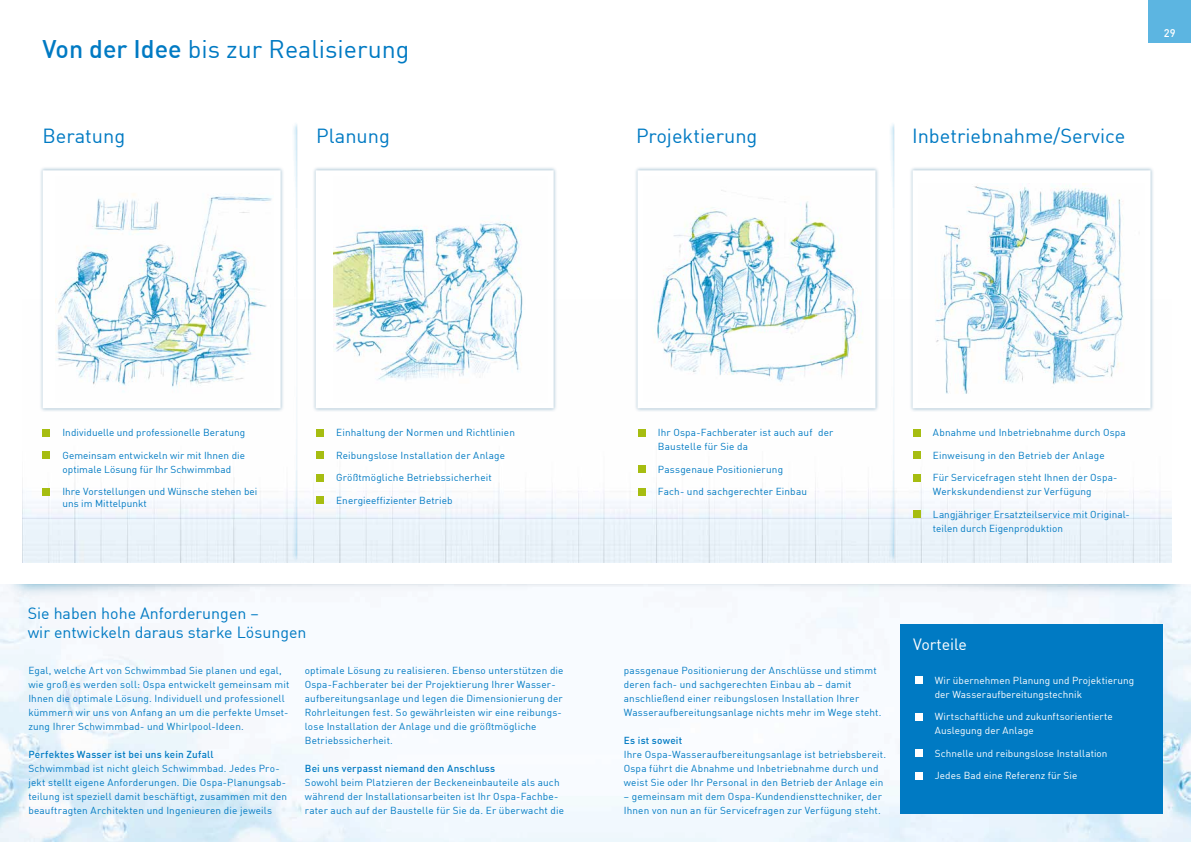
<style>
.page{position:relative;width:1191px;height:842px;background:#fff}
.page>*{position:absolute;margin:0;border:0;box-sizing:border-box;transform-origin:0 0}
.t1{font:25px "DIN";color:#007ac3}
.t2{font:20px "DIN";color:#007ac3}
.t3{font:16px/19px "DIN";color:#007ac3}
.t4{font:16px "DIN";color:#fff}
.t5{font:500 11px "DIN";color:#fff}
.t6{font:10px/14px "DIN";letter-spacing:.015em;color:#007ac3}
.t7{font:10px/14px "DIN";letter-spacing:.005em;color:#fff}
.t8{font:500 10px "DIN";letter-spacing:.02em;color:#007ac3}
.s1{font-weight:500}
</style>
<div class="page">
<img style="left:0;top:673px;width:1191px;height:169px">
<img style="left:0;top:584px;width:1191px;height:89px">
<img style="left:23px;top:429px;width:572px;height:133px">
<img style="left:595px;top:429px;width:576px;height:133px">
<img style="left:889px;top:124px;width:10px;height:439px">
<img style="left:293px;top:124px;width:10px;height:439px">
<div style="left:39px;top:167px;width:245px;height:245px;background:#005281;opacity:.35"></div>
<div style="left:45px;top:173px;width:233px;height:232px;background:#fff"></div>
<img style="left:55px;top:193px;width:217px;height:199px">
<div style="left:312px;top:167px;width:245px;height:245px;background:#005281;opacity:.35"></div>
<div style="left:318px;top:173px;width:233px;height:232px;background:#fff"></div>
<img style="left:333px;top:221px;width:190px;height:160px">
<div style="left:634px;top:167px;width:245px;height:245px;background:#005281;opacity:.35"></div>
<div style="left:637px;top:170px;width:238px;height:238px;background:#fff"></div>
<div style="left:909px;top:167px;width:245px;height:245px;background:#005281;opacity:.35"></div>
<div style="left:915px;top:173px;width:232px;height:232px;background:#fff"></div>
<img style="left:935px;top:184px;width:189px;height:210px">
<img style="left:644px;top:177px;width:225px;height:225px">
<div style="left:43px;top:429px;width:7px;height:7px;background:#a6bd11"></div>
<div style="left:43px;top:452px;width:7px;height:7px;background:#a6bd11"></div>
<div style="left:43px;top:488px;width:7px;height:7px;background:#a6bd11"></div>
<div style="left:316px;top:429px;width:7px;height:7px;background:#a6bd11"></div>
<div style="left:316px;top:452px;width:7px;height:7px;background:#a6bd11"></div>
<div style="left:316px;top:474px;width:7px;height:7px;background:#a6bd11"></div>
<div style="left:316px;top:497px;width:7px;height:7px;background:#a6bd11"></div>
<div style="left:638px;top:429px;width:7px;height:7px;background:#a6bd11"></div>
<div style="left:638px;top:466px;width:7px;height:7px;background:#a6bd11"></div>
<div style="left:638px;top:488px;width:7px;height:7px;background:#a6bd11"></div>
<div style="left:913px;top:429px;width:7px;height:7px;background:#a6bd11"></div>
<div style="left:913px;top:452px;width:7px;height:7px;background:#a6bd11"></div>
<div style="left:913px;top:474px;width:7px;height:7px;background:#a6bd11"></div>
<div style="left:913px;top:511px;width:7px;height:7px;background:#a6bd11"></div>
<div style="left:1148px;top:0;width:43px;height:43px;background:#5cb5e1"></div>
<div style="left:900px;top:625px;width:262px;height:189px;background:#007ac3"></div>
<div style="left:915px;top:676px;width:7px;height:7px;background:#fff"></div>
<div style="left:915px;top:713px;width:7px;height:7px;background:#fff"></div>
<div style="left:915px;top:749px;width:7px;height:8px;background:#fff"></div>
<div style="left:915px;top:772px;width:7px;height:7px;background:#fff"></div>
<h1 class="t1" style="left:43px;top:33px;width:368px"><span class="s1">Von der Idee</span> bis zur Realisierung</h1>
<h2 class="t2" style="left:43px;top:123px;width:84px">Beratung</h2>
<h2 class="t2" style="left:316px;top:123px;width:75px">Planung</h2>
<h2 class="t2" style="left:636px;top:123px;width:123px">Projektierung</h2>
<h2 class="t2" style="left:912px;top:123px;width:215px">Inbetriebnahme/Service</h2>
<p class="t5" style="left:1163px;top:25px;width:13px">29</p>
<p class="t6" style="left:62px;top:426px;width:184px">Individuelle und professionelle Beratung</p>
<p class="t6" style="left:62px;top:448px;width:184px">Gemeinsam entwickeln wir mit Ihnen die optimale Lösung für Ihr Schwimmbad</p>
<p class="t6" style="left:62px;top:486px;width:196px;line-height:12px">Ihre Vorstellungen und Wünsche stehen bei uns im Mittelpunkt</p>
<p class="t6" style="left:336px;top:426px;width:180px">Einhaltung der Normen und Richtlinien</p>
<p class="t6" style="left:336px;top:448px;width:170px">Reibungslose Installation der Anlage</p>
<p class="t6" style="left:336px;top:471px;width:157px">Größtmögliche Betriebssicherheit</p>
<p class="t6" style="left:336px;top:493px;width:118px">Energieeffizienter Betrieb</p>
<h3 class="t3" style="left:28px;top:603px;width:280px">Sie haben hohe Anforderungen –<br>wir entwickeln daraus starke Lösungen</h3>
<p class="t6" style="left:28px;top:663px;width:263px">Egal, welche Art von Schwimmbad Sie planen und egal, wie groß es werden soll: Ospa entwickelt gemeinsam mit Ihnen die optimale Lösung. Individuell und professionell kümmern wir uns von Anfang an um die perfekte Umset&shy;zung Ihrer Schwimmbad- und Whirlpool-Ideen.</p>
<p class="t8" style="left:28px;top:748px;width:187px">Perfektes Wasser ist bei uns kein Zufall</p>
<p class="t6" style="left:28px;top:761px;width:260px">Schwimmbad ist nicht gleich Schwimmbad. Jedes Pro&shy;jekt stellt eigene Anforderungen. Die Ospa-Planungsab&shy;teilung ist speziell damit beschäftigt, zusammen mit den beauftragten Architekten und Ingenieuren die jeweils</p>
<p class="t6" style="left:305px;top:663px;width:260px">optimale Lösung zu realisieren. Ebenso unterstützen die Ospa-Fachberater bei der Projektierung Ihrer Wasser&shy;aufbereitungsanlage und legen die Dimensionierung der Rohrleitungen fest. So gewährleisten wir eine reibungs&shy;lose Installation der Anlage und die größtmögliche Betriebssicherheit.</p>
<p class="t8" style="left:305px;top:762px;width:192px">Bei uns verpasst niemand den Anschluss</p>
<p class="t6" style="left:305px;top:775px;width:261px">Sowohl beim Platzieren der Beckeneinbauteile als auch während der Installationsarbeiten ist Ihr Ospa-Fachbe&shy;rater auch auf der Baustelle für Sie da. Er überwacht die</p>
<p class="t6" style="left:658px;top:426px;width:177px">Ihr Ospa-Fachberater ist auch auf der<br>Baustelle für Sie da</p>
<p class="t6" style="left:658px;top:462px;width:127px">Passgenaue Positionierung</p>
<p class="t6" style="left:658px;top:485px;width:151px">Fach- und sachgerechter Einbau</p>
<p class="t6" style="left:933px;top:426px;width:194px">Abnahme und Inbetriebnahme durch Ospa</p>
<p class="t6" style="left:933px;top:448px;width:173px">Einweisung in den Betrieb der Anlage</p>
<p class="t6" style="left:933px;top:471px;width:186px">Für Servicefragen steht Ihnen der Ospa-<br>Werkskundendienst zur Verfügung</p>
<p class="t6" style="left:933px;top:507px;width:198px">Langjähriger Ersatzteilservice mit Original&shy;teilen durch Eigenproduktion</p>
<p class="t6" style="left:624px;top:663px;width:259px">passgenaue Positionierung der Anschlüsse und stimmt deren fach- und sachgerechten Einbau ab – damit anschließend einer reibungslosen Installation Ihrer Wasseraufbereitungsanlage nichts mehr im Wege steht.</p>
<p class="t8" style="left:624px;top:733px;width:60px">Es ist soweit</p>
<p class="t6" style="left:624px;top:747px;width:264px">Ihre Ospa-Wasseraufbereitungsanlage ist betriebsbereit.<br>Ospa führt die Abnahme und Inbetriebnahme durch und weist Sie oder Ihr Personal in den Betrieb der Anlage ein</p>
<p class="t6" style="left:624px;top:789px;width:259px">– gemeinsam mit dem Ospa-Kundendiensttechniker, der<br>Ihnen von nun an für Servicefragen zur Verfügung steht.</p>
<h3 class="t4" style="left:913px;top:634px;width:55px">Vorteile</h3>
<p class="t7" style="left:934px;top:673px;width:201px">Wir übernehmen Planung und Projektierung der Wasseraufbereitungstechnik</p>
<p class="t7" style="left:934px;top:710px;width:179px">Wirtschaftliche und zukunftsorientierte<br>Auslegung der Anlage</p>
<p class="t7" style="left:934px;top:746px;width:174px">Schnelle und reibungslose Installation</p>
<p class="t7" style="left:934px;top:769px;width:144px">Jedes Bad eine Referenz für Sie</p>
</div>
